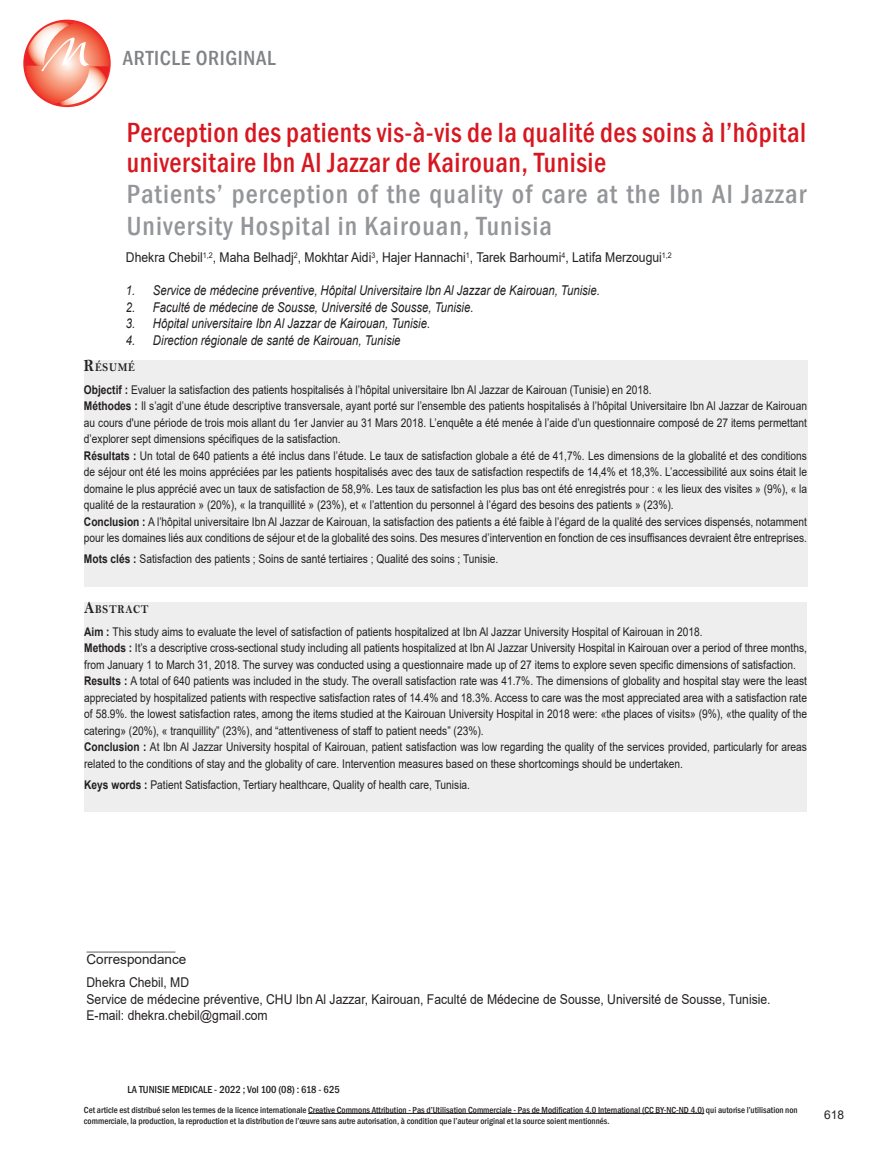
<style>
.page{position:relative;width:893px;height:1149px;background:#fff}
.page>*{position:absolute;margin:0;border:0;box-sizing:border-box;transform-origin:0 0}
.t1{font:500 condensed 28.5px/30px "Franklin Gothic";letter-spacing:.02em;color:#d7171f;scale:.95 1}
.t2{font:500 condensed 27px/31.5px "Franklin Gothic";letter-spacing:.04em;color:#939598}
.t3{font:500 condensed 21px "Franklin Gothic";letter-spacing:.03em;color:#808285}
.t4{font:13.5px "Arial";color:#231f20;scale:.9 1}
.t5{font:italic 13.5px "Arial";color:#231f20;scale:.84 1}
.t6{font:13.5px "Arial";color:#231f20}
.t7{font:12px/16.5px "Arial";color:#231f20;text-align:justify;scale:.85 1}
.t8{font:12px "Bell MT Bold";letter-spacing:.07em;color:#231f20;scale:.87 1}
.t9{font:12px "Arial";color:#231f20}
.t10{font:500 condensed 10.5px "Franklin Gothic";color:#231f20}
.t11{font:500 condensed 9px/10.8px "Franklin Gothic";color:#231f20}
.s1{font-size:17.1px}
.s2{font-weight:700}
</style>
<div class="page">
<hr style="left:87px;top:951px;width:88px;height:1px;background:#939598">
<svg style="left:23px;top:20px;width:88px;height:87px"></svg>
<svg style="left:24px;top:23px;width:85px;height:82px"></svg>
<hr style="left:308px;top:1112px;width:396px;height:1px;background:#231f20">
<div style="left:84px;top:360px;width:723px;height:226px;background:#eeeeef"></div>
<div style="left:84px;top:602px;width:723px;height:209px;background:#eeeeef"></div>
<p class="t3" style="left:123px;top:44px;width:155px">ARTICLE ORIGINAL</p>
<p class="t1" style="left:127px;top:117px;width:717px">Perception des patients vis-à-vis de la qualité des soins à l’hôpital universitaire Ibn Al Jazzar de Kairouan, Tunisie</p>
<p class="t2" style="left:127px;top:178px;width:681px">Patients’ perception of the quality of care at the Ibn Al Jazzar<br>University Hospital in Kairouan, Tunisia</p>
<p class="t4" style="left:126px;top:248px;width:608px">Dhekra Chebil<sup>1,2</sup>, Maha Belhadj<sup>2</sup>, Mokhtar Aidi<sup>3</sup>, Hajer Hannachi<sup>1</sup>, Tarek Barhoumi<sup>4</sup>, Latifa Merzougui<sup>1,2</sup></p>
<p class="t5" style="left:126px;top:282px;width:566px">1. Service de médecine préventive, Hôpital Universitaire Ibn Al Jazzar de Kairouan, Tunisie.</p>
<p class="t5" style="left:126px;top:298px;width:415px">2. Faculté de médecine de Sousse, Université de Sousse, Tunisie.</p>
<p class="t5" style="left:126px;top:315px;width:364px">3. Hôpital universitaire Ibn Al Jazzar de Kairouan, Tunisie.</p>
<p class="t5" style="left:126px;top:331px;width:328px">4. Direction régionale de santé de Kairouan, Tunisie</p>
<p class="t8" style="left:84px;top:360px;width:60px"><span class="s1">R</span>ÉSUMÉ</p>
<p class="t7" style="left:84px;top:381px;width:669px"><span class="s2">Objectif :</span> Evaluer la satisfaction des patients hospitalisés à l’hôpital universitaire Ibn Al Jazzar de Kairouan (Tunisie) en 2018.</p>
<p class="t7" style="left:84px;top:397px;width:852px"><span class="s2">Méthodes :</span> Il s’agit d’une étude descriptive transversale, ayant porté sur l’ensemble des patients hospitalisés à l’hôpital Universitaire Ibn Al Jazzar de Kairouan au cours d'une période de trois mois allant du 1er Janvier au 31 Mars 2018. L’enquête a été menée à l’aide d’un questionnaire composé de 27 items permettant d’explorer sept dimensions spécifiques de la satisfaction.</p>
<p class="t7" style="left:84px;top:447px;width:852px"><span class="s2">Résultats :</span> Un total de 640 patients a été inclus dans l’étude. Le taux de satisfaction globale a été de 41,7%. Les dimensions de la globalité et des conditions de séjour ont été les moins appréciées par les patients hospitalisés avec des taux de satisfaction respectifs de 14,4% et 18,3%. L’accessibilité aux soins était le domaine le plus apprécié avec un taux de satisfaction de 58,9%. Les taux de satisfaction les plus bas ont été enregistrés pour : « les lieux des visites » (9%), « la qualité de la restauration » (20%), « la tranquillité » (23%), et « l’attention du personnel à l’égard des besoins des patients » (23%).</p>
<p class="t7" style="left:84px;top:513px;width:852px"><span class="s2">Conclusion :</span> A l’hôpital universitaire Ibn Al Jazzar de Kairouan, la satisfaction des patients a été faible à l’égard de la qualité des services dispensés, notamment pour les domaines liés aux conditions de séjour et de la globalité des soins. Des mesures d’intervention en fonction de ces insuffisances devraient être entreprises.</p>
<p class="t7" style="left:84px;top:550px;width:489px"><span class="s2">Mots clés :</span> Satisfaction des patients ; Soins de santé tertiaires ; Qualité des soins ; Tunisie.</p>
<p class="t8" style="left:84px;top:602px;width:75px"><span class="s1">A</span>BSTRACT</p>
<p class="t7" style="left:84px;top:623px;width:729px"><span class="s2">Aim :</span> This study aims to evaluate the level of satisfaction of patients hospitalized at Ibn Al Jazzar University Hospital of Kairouan in 2018.</p>
<p class="t7" style="left:84px;top:639px;width:852px"><span class="s2">Methods :</span> It’s a descriptive cross-sectional study including all patients hospitalized at Ibn Al Jazzar University Hospital in Kairouan over a period of three months, from January 1 to March 31, 2018. The survey was conducted using a questionnaire made up of 27 items to explore seven specific dimensions of satisfaction.</p>
<p class="t7" style="left:84px;top:672px;width:852px"><span class="s2">Results :</span> A total of 640 patients was included in the study. The overall satisfaction rate was 41.7%. The dimensions of globality and hospital stay were the least appreciated by hospitalized patients with respective satisfaction rates of 14.4% and 18.3%. Access to care was the most appreciated area with a satisfaction rate of 58.9%. the lowest satisfaction rates, among the items studied at the Kairouan University Hospital in 2018 were: «the places of visits» (9%), «the quality of the catering» (20%), « tranquillity” (23%), and “attentiveness of staff to patient needs” (23%).</p>
<p class="t7" style="left:84px;top:738px;width:852px"><span class="s2">Conclusion :</span> At Ibn Al Jazzar University hospital of Kairouan, patient satisfaction was low regarding the quality of the services provided, particularly for areas related to the conditions of stay and the globality of care. Intervention measures based on these shortcomings should be undertaken.</p>
<p class="t7" style="left:84px;top:776px;width:455px"><span class="s2">Keys words :</span> Patient Satisfaction, Tertiary healthcare, Quality of health care, Tunisia.</p>
<p class="t6" style="left:87px;top:949px;width:101px">Correspondance</p>
<p class="t4" style="left:87px;top:972px;width:116px">Dhekra Chebil, MD</p>
<p class="t4" style="left:87px;top:989px;width:762px">Service de médecine préventive, CHU Ibn Al Jazzar, Kairouan, Faculté de Médecine de Sousse, Université de Sousse, Tunisie.</p>
<p class="t4" style="left:87px;top:1005px;width:203px">E-mail: dhekra.chebil@gmail.com</p>
<p class="t10" style="left:128px;top:1081px;width:214px">LA TUNISIE MEDICALE - 2022 ; Vol 100 (08) : 618 - 625</p>
<p class="t11" style="left:84px;top:1103px;width:715px">Cet article est distribué selon les termes de la licence internationale Creative Commons Attribution - Pas d’Utilisation Commerciale - Pas de Modification 4.0 International (CC BY-NC-ND 4.0) qui autorise l’utilisation non commerciale, la production, la reproduction et la distribution de l’œuvre sans autre autorisation, à condition que l’auteur original et la source soient mentionnés.</p>
<p class="t9" style="left:824px;top:1106px;width:22px">618</p>
</div>
